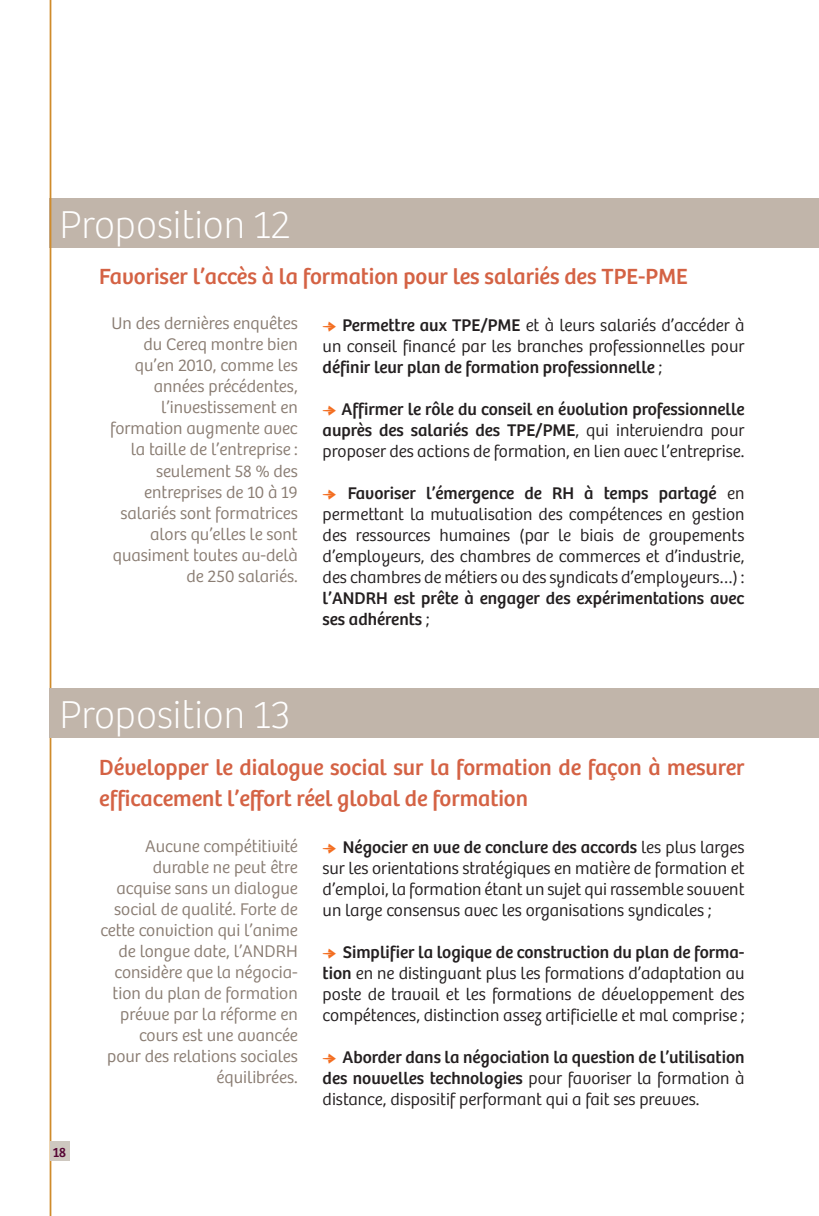
<style>
.page{position:relative;width:819px;height:1216px;background:#fff}
.page>*{position:absolute;margin:0;border:0;box-sizing:border-box;transform-origin:0 0}
.t1{font:100 40.25px "Bree";color:#fff}
.t2{font:22.75px/31.5px "Bree";color:#d46244}
.t3{font:300 17.5px/21px "Bree";color:#231f20;text-align:justify}
.t4{font:300 17.5px/21px "Bree";color:#8a7d73;text-align:right}
.t5{font:17.5px/21px "Bree";color:#231f20;text-align:justify}
.t6{font:14px "Bree";color:#560534}
.s1{font-family:"Fleches Left Right";font-weight:400;color:#f36e21}
.s2{font-weight:400}
.s3{font-family:"Fleches Left Right";color:#f36e21}
.s4{font-weight:300}
</style>
<div class="page">
<div style="left:50px;top:198px;width:769px;height:50px;background:#c1b5aa"></div>
<hr style="left:50px;top:0;width:1px;height:1215px;background:#cf8b2b">
<div style="left:50px;top:688px;width:769px;height:49px;background:#c1b5aa"></div>
<div style="left:50px;top:1141px;width:19px;height:20px;background:#cec8c0"></div>
<h1 class="t1" style="left:60px;top:201px;width:232px">Proposition 12</h1>
<h2 class="t2" style="left:99px;top:261px;width:590px">Favoriser l’accès à la formation pour les salariés des TPE-PME</h2>
<p class="t4" style="left:110px;top:313px;width:189px">Un des dernières enquêtes du Cereq montre bien qu’en 2010, comme les années précédentes, l’investissement en formation augmente avec la taille de l’entreprise : seulement 58 % des entreprises de 10 à 19 salariés sont formatrices alors qu’elles le sont quasiment toutes au-delà de 250 salariés.</p>
<p class="t3" style="left:322px;top:314px;width:423px"><span class="s1">e</span> <span class="s2">Permettre aux TPE/PME</span> et à leurs salariés d’accéder à un conseil financé par les branches professionnelles pour <span class="s2">définir leur plan de formation professionnelle</span> ;</p>
<p class="t5" style="left:322px;top:398px;width:423px"><span class="s3">e</span> Affirmer le rôle du conseil en évolution professionnelle auprès des salariés des TPE/PME<span class="s4">, qui interviendra pour proposer des actions de formation, en lien avec l’entreprise.</span></p>
<p class="t3" style="left:322px;top:482px;width:423px"><span class="s1">e</span> <span class="s2">Favoriser l’émergence de RH à temps partagé</span> en permettant la mutualisation des compétences en gestion des ressources humaines (par le biais de groupements d’employeurs, des chambres de commerces et d’industrie, des chambres de métiers ou des syndicats d’employeurs…) :</p>
<p class="t5" style="left:322px;top:587px;width:423px">l’ANDRH est prête à engager des expérimentations avec ses adhérents <span class="s4">;</span></p>
<h1 class="t1" style="left:60px;top:691px;width:233px">Proposition 13</h1>
<p class="t6" style="left:53px;top:1143px;width:15px">18</p>
<h2 class="t2" style="left:99px;top:751px;width:646px">Développer le dialogue social sur la formation de façon à mesurer efficacement l’effort réel global de formation</h2>
<p class="t4" style="left:100px;top:835px;width:199px">Aucune compétitivité durable ne peut être acquise sans un dialogue social de qualité. Forte de cette conviction qui l’anime de longue date, l’ANDRH considère que la négocia&shy;tion du plan de formation prévue par la réforme en cours est une avancée<br>pour des relations sociales équilibrées.</p>
<p class="t3" style="left:322px;top:837px;width:423px"><span class="s1">e</span> <span class="s2">Négocier en vue de conclure des accords</span> les plus larges sur les orientations stratégiques en matière de formation et d’emploi, la formation étant un sujet qui rassemble souvent un large consensus avec les organisations syndicales ;</p>
<p class="t3" style="left:322px;top:942px;width:423px"><span class="s1">e</span> <span class="s2">Simplifier la logique de construction du plan de forma&shy;tion</span> en ne distinguant plus les formations d’adaptation au poste de travail et les formations de développement des compétences, distinction assez artificielle et mal comprise ;</p>
<p class="t5" style="left:322px;top:1046px;width:423px"><span class="s3">e</span> Aborder dans la négociation la question de l’utilisation des nouvelles technologies <span class="s4">pour favoriser la formation à distance, dispositif performant qui a fait ses preuves.</span></p>
</div>
